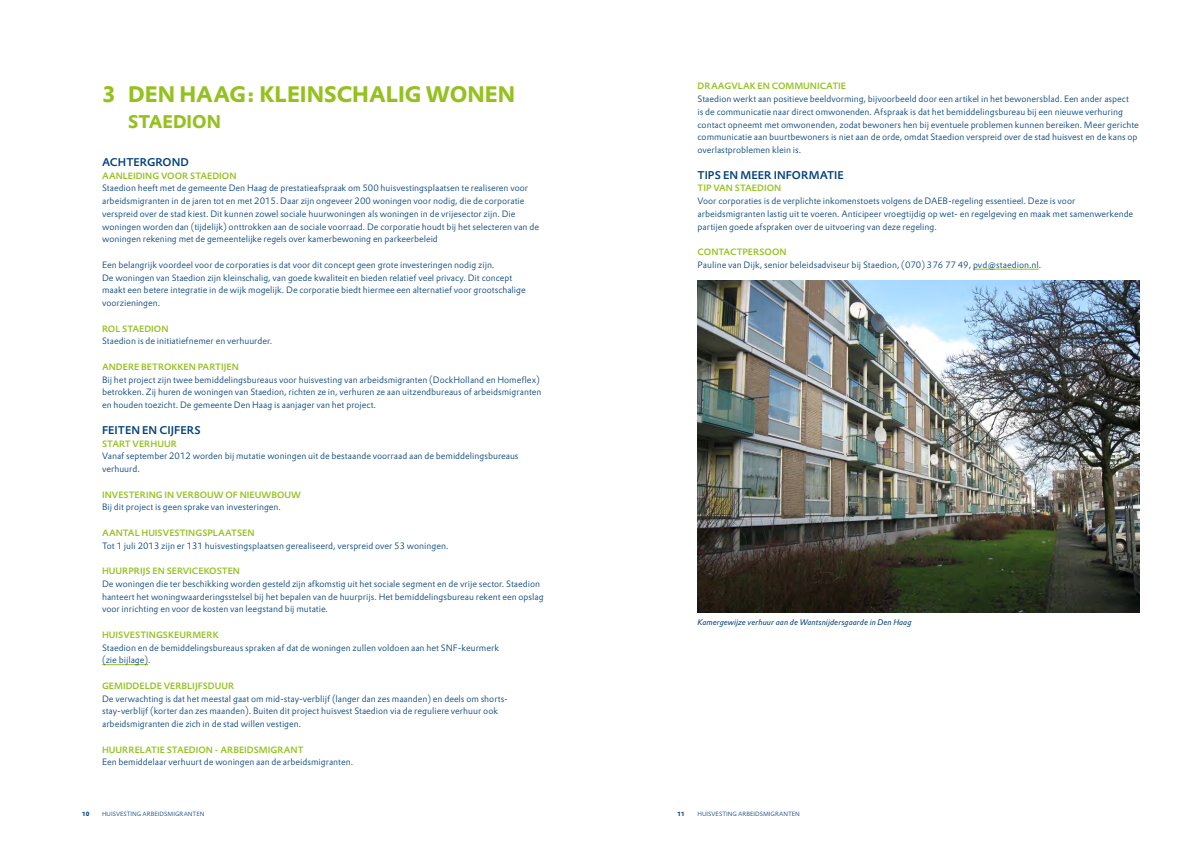
<style>
.page{position:relative;width:1191px;height:842px;background:#fff}
.page>*{position:absolute;margin:0;border:0;box-sizing:border-box;transform-origin:0 0}
.t1{font:700 22px "DTL Prokyon TOT";color:#95c11f}
.t2{font:700 18px "DTL Prokyon TOT";color:#95c11f}
.t3{font:500 11px "DTL Prokyon TOT";color:#004079}
.t4{font:300 9px/12.8px "DTL Prokyon TOT";color:#004079}
.t5{font:500 9px "DTL Prokyon TOT";color:#95c11f}
.t6{font:300 9px/12.8px "DTL Prokyon TOT";letter-spacing:-.02em;color:#004079}
.t7{font:italic 8px "DTL Prokyon TOT";color:#004079}
.t8{font:300 6px "DTL Prokyon TOT";color:#004079}
.t9{font:700 6px "DTL Prokyon TOT";color:#004079}
</style>
<div class="page">
<hr style="left:102px;top:664px;width:46px;height:1px;background:#95c11f">
<hr style="left:973px;top:269px;width:65px;height:1px;background:#95c11f">
<img style="left:697px;top:281px;width:443px;height:331px">
<h1 class="t1" style="left:102px;top:80px;width:414px">3 DEN HAAG: KLEINSCHALIG WONEN</h1>
<h2 class="t2" style="left:128px;top:109px;width:94px">STAEDION</h2>
<p class="t3" style="left:102px;top:155px;width:88px">ACHTERGROND</p>
<p class="t5" style="left:102px;top:170px;width:136px">AANLEIDING VOOR STAEDION</p>
<p class="t4" style="left:102px;top:182px;width:438px">Staedion heeft met de gemeente Den Haag de prestatieafspraak om 500 huisvestingsplaatsen te realiseren voor arbeidsmigranten in de jaren tot en met 2015. Daar zijn ongeveer 200 woningen voor nodig, die de corporatie verspreid over de stad kiest. Dit kunnen zowel sociale huurwoningen als woningen in de vrijesector zijn. Die woningen worden dan (tijdelijk) onttrokken aan de sociale voorraad. De corporatie houdt bij het selecteren van de woningen rekening met de gemeentelijke regels over kamerbewoning en parkeerbeleid</p>
<p class="t4" style="left:102px;top:258px;width:425px">Een belangrijk voordeel voor de corporaties is dat voor dit concept geen grote investeringen nodig zijn.<br>De woningen van Staedion zijn kleinschalig, van goede kwaliteit en bieden relatief veel privacy. Dit concept maakt een betere integratie in de wijk mogelijk. De corporatie biedt hiermee een alternatief voor grootschalige voorzieningen.</p>
<p class="t5" style="left:102px;top:323px;width:68px">ROL STAEDION</p>
<p class="t4" style="left:102px;top:335px;width:172px">Staedion is de initiatiefnemer en verhuurder.</p>
<p class="t5" style="left:102px;top:361px;width:138px">ANDERE BETROKKEN PARTIJEN</p>
<p class="t4" style="left:102px;top:373px;width:441px">Bij het project zijn twee bemiddelingsbureaus voor huisvesting van arbeidsmigranten (DockHolland en Homeflex) betrokken. Zij huren de woningen van Staedion, richten ze in, verhuren ze aan uitzendbureaus of arbeidsmigranten en houden toezicht. De gemeente Den Haag is aanjager van het project.</p>
<p class="t3" style="left:102px;top:423px;width:100px">FEITEN EN CIJFERS</p>
<p class="t5" style="left:102px;top:437px;width:76px">START VERH UUR</p>
<p class="t4" style="left:102px;top:450px;width:418px">Vanaf september 2012 worden bij mutatie woningen uit de bestaande voorraad aan de bemiddelingsbureaus verhuurd.</p>
<p class="t5" style="left:102px;top:488px;width:198px">I NVESTERING IN VERBOUW OF NIEUWBOUW</p>
<p class="t4" style="left:102px;top:501px;width:180px">B ij dit project is geen sprake van investeringen.</p>
<p class="t5" style="left:102px;top:527px;width:154px">AANTAL H UISVESTINGSPLAATSEN</p>
<p class="t4" style="left:102px;top:539px;width:348px">Tot 1 juli 2013 zijn er 131 huisvestingsplaatsen gerealiseerd, verspreid over 53 woningen.</p>
<p class="t5" style="left:102px;top:565px;width:139px">HUURPRIJS EN SERVICEKOSTEN</p>
<p class="t4" style="left:102px;top:577px;width:443px">De woningen die ter beschikking worden gesteld zijn afkomstig uit het sociale segment en de vrije sector. Staedion hanteert het woningwaarderingsstelsel bij het bepalen van de huurprijs. Het bemiddelingsbureau rekent een opslag voor inrichting en voor de kosten van leegstand bij mutatie.</p>
<p class="t5" style="left:102px;top:629px;width:118px">HUISVESTINGSKEURMERK</p>
<p class="t4" style="left:102px;top:641px;width:398px">Staedion en de bemiddelingsbureaus spraken af dat de woningen zullen voldoen aan het SN F-keurmerk (zie bijlage).</p>
<p class="t5" style="left:102px;top:680px;width:134px">GEMIDDELDE VERBLIJFSDUUR</p>
<p class="t4" style="left:102px;top:692px;width:407px">De verwachting is dat het meestal gaat om mid-stay-verblijf (langer dan zes maanden) en deels om shorts&shy;stay-verblijf (korter dan zes maanden). Buiten dit project huisvest Staedion via de reguliere verhuur ook arbeidsmigranten die zich in de stad willen vestigen.</p>
<p class="t5" style="left:102px;top:744px;width:203px">HUURRELATIE STAEDION - ARBEIDSMIGRANT</p>
<p class="t4" style="left:102px;top:756px;width:252px">Een bemiddelaar verhuurt de woningen aan de arbeidsmigranten.</p>
<p class="t5" style="left:697px;top:80px;width:150px">DRAAGVLAK EN COMMUNICATIE</p>
<p class="t4" style="left:697px;top:92px;width:443px">Staedion werkt aan positieve beeldvorming, bijvoorbeeld door een artikel in het bewonersblad. Een ander aspect<br>is de communicatie naar direct omwonenden. Afspraak is dat het bemiddelingsbureau bij een nieuwe verhuring contact opneemt met omwonenden, zodat bewoners hen bij eventuele problemen kunnen bereiken. Meer gerichte communicatie aan buurtbewoners is niet aan de orde, omdat Staedion verspreid over de stad huisvest en de kans op overlastproblemen klein is.</p>
<p class="t3" style="left:697px;top:168px;width:148px">TIPS EN MEER INFORMATIE</p>
<p class="t5" style="left:697px;top:182px;width:85px">TIP VAN STAEDION</p>
<p class="t4" style="left:697px;top:194px;width:234px">Voor corporaties is de verplichte inkomenstoets volgens de DAEB</p>
<p class="t6" style="left:697px;top:194px;width:437px;text-indent:250px">-regeling essentieel. Deze is voor arbeidsmigranten lastig uit te voeren. Anticipeer vroegtijdig op wet- en regelgeving en maak met samenwerkende partijen goede afspraken over de uitvoering van deze regeling.</p>
<p class="t5" style="left:697px;top:246px;width:90px">CONTACTPERSOON</p>
<p class="t4" style="left:697px;top:258px;width:345px">Pauline van Dijk, senior beleidsadviseur bij Staedion, (070) 376 77 49, pvd@staedion.nl.</p>
<p class="t7" style="left:697px;top:617px;width:215px">Kamergewijze verhuur aan de Wantsnijdersgaarde in Den Haag</p>
<p class="t9" style="left:82px;top:810px;width:9px">10</p>
<p class="t8" style="left:102px;top:810px;width:104px">Huisvesting arbeidsmigranten</p>
<p class="t9" style="left:677px;top:810px;width:9px">11</p>
<p class="t8" style="left:697px;top:810px;width:104px">Huisvesting arbeidsmigranten</p>
</div>
